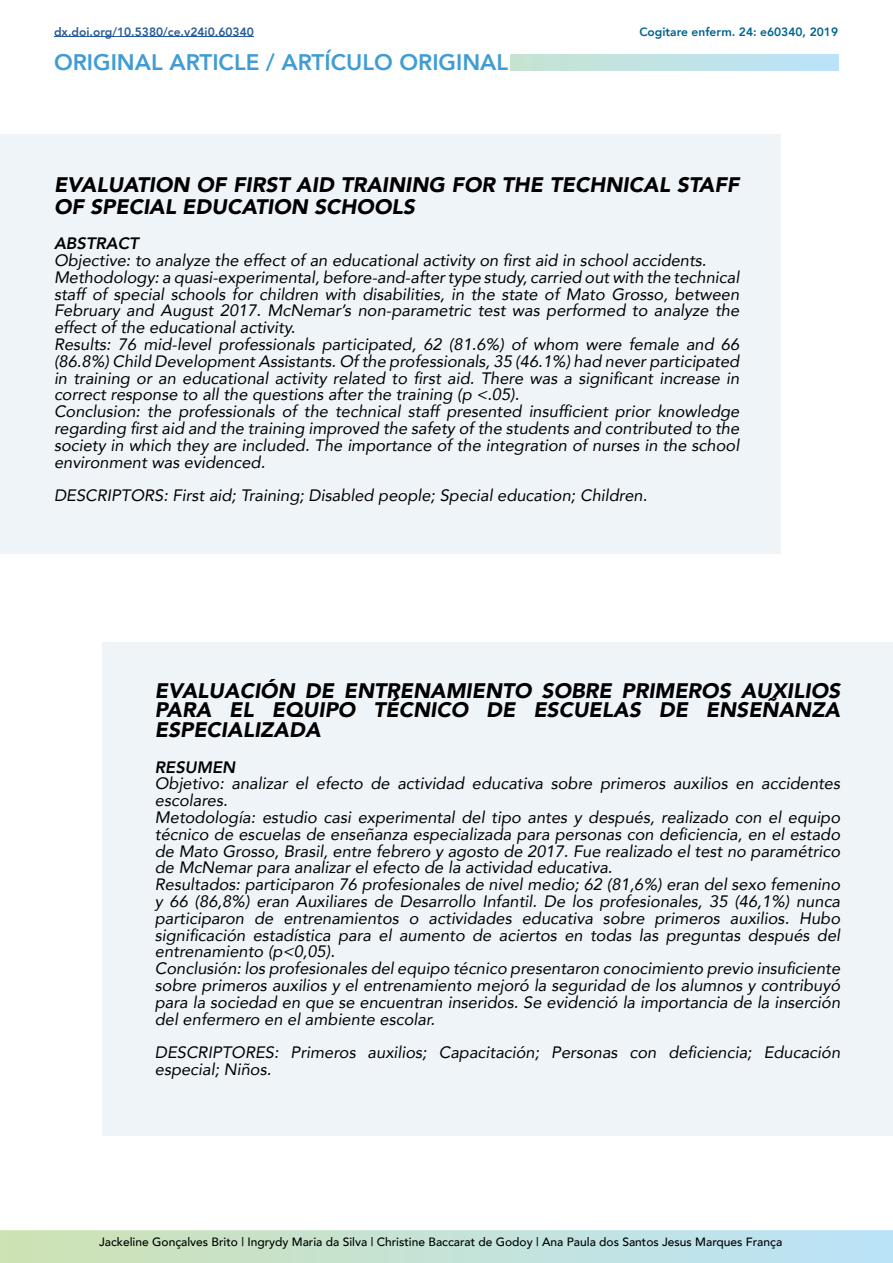
<style>
.page{position:relative;width:893px;height:1263px;background:#fff}
.page>*{position:absolute;margin:0;border:0;box-sizing:border-box;transform-origin:0 0}
.t1{font:800 22.5px "Avenir";color:#409cd4}
.t2{font:italic 900 21px/19.2px "Avenir";color:#000}
.t3{font:italic 16.5px/16.8px "Avenir";color:#000}
.t4{font:italic 800 16.5px "Avenir";color:#000}
.t5{font:500 12px "Avenir";color:#000}
.t6{font:800 12px "Avenir";color:#275b9b}
.t7{font:800 12px "Avenir";color:#00658f}
</style>
<div class="page">
<div style="left:0;top:134px;width:781px;height:420px;background:#eff4f9"></div>
<svg style="left:0;top:1230px;width:893px;height:33px"></svg>
<div style="left:510px;top:54px;width:329px;height:17px;background:linear-gradient(to right,#c6e3d1,#bae3fa)"></div>
<div style="left:102px;top:642px;width:791px;height:493px;background:#eff4f9"></div>
<hr style="left:54px;top:36px;width:200px;height:1px;background:#275b9b">
<p class="t6" style="left:54px;top:22px;width:201px">dx.doi.org/10.5380/ce.v24i0.60340</p>
<p class="t7" style="left:639px;top:22px;width:200px">Cogitare enferm. 24: e60340, 2019</p>
<h1 class="t1" style="left:54px;top:45px;width:456px">ORIGINAL ARTICLE / ARTÍCULO ORIGINAL</h1>
<p class="t2" style="left:54px;top:173px;width:687px;line-height:22.2px">EVALUATION OF FIRST AID TRAINING FOR THE TECHNICAL STAFF<br>OF SPECIAL EDUCATION SCHOOLS</p>
<p class="t4" style="left:54px;top:234px;width:86px">ABSTRACT</p>
<p class="t3" style="left:54px;top:252px;width:687px">Objective: to analyze the effect of an educational activity on first aid in school accidents.<br>Methodology: a quasi-experimental, before-and-after type study, carried out with the technical staff of special schools for children with disabilities, in the state of Mato Grosso, between February and August 2017. McNemar’s non-parametric test was performed to analyze the effect of the educational activity.<br>Results: 76 mid-level professionals participated, 62 (81.6%) of whom were female and 66 (86.8%) Child Development Assistants. Of the professionals, 35 (46.1%) had never participated in training or an educational activity related to first aid. There was a significant increase in correct response to all the questions after the training (p &lt;.05).<br>Conclusion: the professionals of the technical staff presented insufficient prior knowledge regarding first aid and the training improved the safety of the students and contributed to the society in which they are included. The importance of the integration of nurses in the school environment was evidenced.</p>
<p class="t3" style="left:54px;top:487px;width:595px">DESCRIPTORS: First aid; Training; Disabled people; Special education; Children.</p>
<p class="t2" style="left:155px;top:681px;width:687px;text-align:justify">EVALUACIÓN DE ENTRENAMIENTO SOBRE PRIMEROS AUXILIOS PARA EL EQUIPO TÉCNICO DE ESCUELAS DE ENSEÑANZA ESPECIALIZADA</p>
<p class="t4" style="left:155px;top:757px;width:82px">RESUMEN</p>
<p class="t3" style="left:155px;top:775px;width:687px">Objetivo: analizar el efecto de actividad educativa sobre primeros auxilios en accidentes escolares.<br>Metodología: estudio casi experimental del tipo antes y después, realizado con el equipo técnico de escuelas de enseñanza especializada para personas con deficiencia, en el estado de Mato Grosso, Brasil, entre febrero y agosto de 2017. Fue realizado el test no paramétrico de McNemar para analizar el efecto de la actividad educativa.<br>Resultados: participaron 76 profesionales de nivel medio; 62 (81,6%) eran del sexo femenino y 66 (86,8%) eran Auxiliares de Desarrollo Infantil. De los profesionales, 35 (46,1%) nunca participaron de entrenamientos o actividades educativa sobre primeros auxilios. Hubo significación estadística para el aumento de aciertos en todas las preguntas después del entrenamiento (p&lt;0,05).<br>Conclusión: los profesionales del equipo técnico presentaron conocimiento previo insuficiente sobre primeros auxilios y el entrenamiento mejoró la seguridad de los alumnos y contribuyó para la sociedad en que se encuentran inseridos. Se evidenció la importancia de la inserción del enfermero en el ambiente escolar.</p>
<p class="t3" style="left:155px;top:1044px;width:687px">DESCRIPTORES: Primeros auxilios; Capacitación; Personas con deficiencia; Educación especial; Niños.</p>
<p class="t5" style="left:99px;top:1232px;width:685px">Jackeline Gonçalves Brito | Ingrydy Maria da Silva | Christine Baccarat de Godoy | Ana Paula dos Santos Jesus Marques França</p>
</div>
